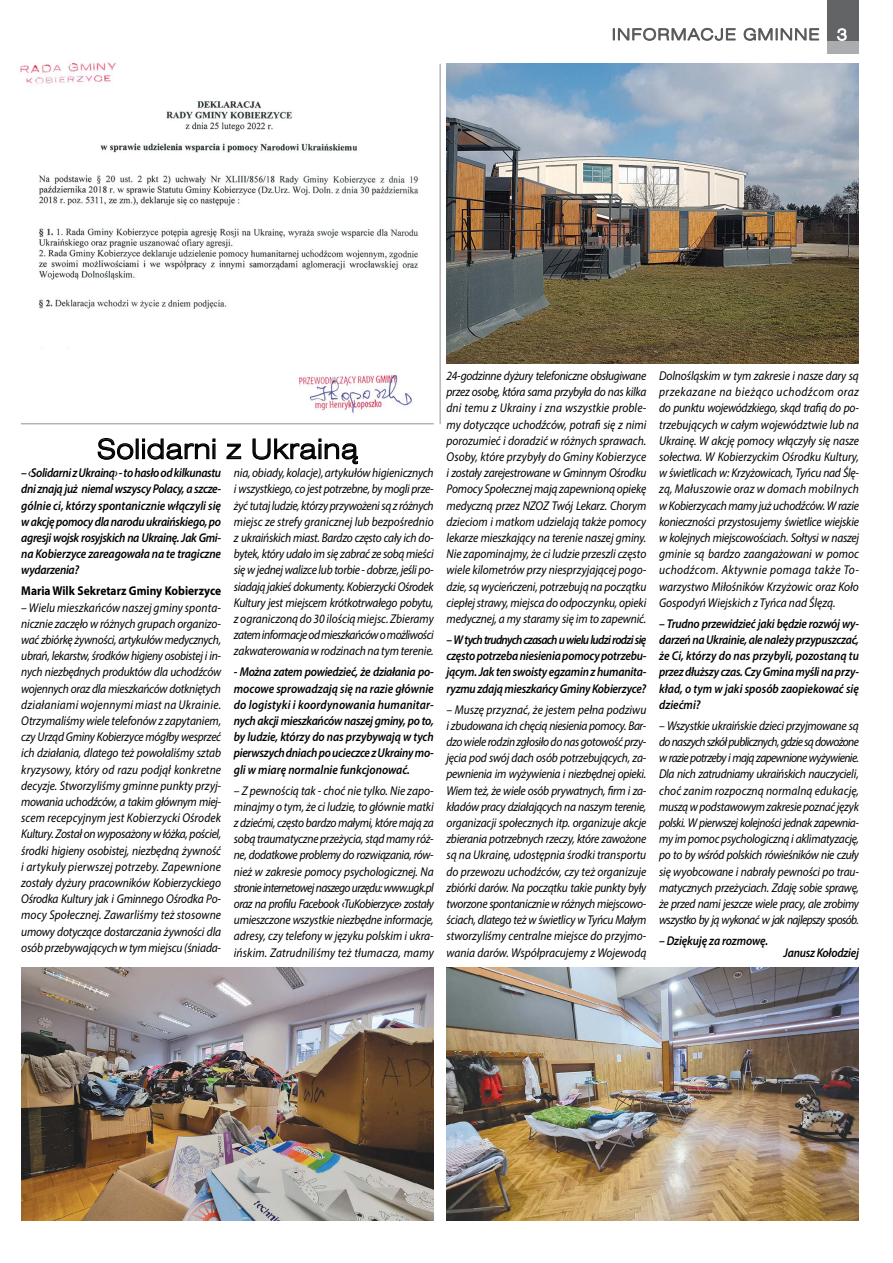
<style>
.page{position:relative;width:893px;height:1263px;background:#fff}
.page>*{position:absolute;margin:0;border:0;box-sizing:border-box;transform-origin:0 0}
.t1{font:27px "Swis 721 Lt Ex EU";letter-spacing:.01em;color:#000}
.t2{font:italic 12.75px/16.2px "Myriad Pro";letter-spacing:-.01em;color:#000;text-align:justify;scale:.9 1}
.t3{font:italic 600 12.75px/16.2px "Myriad Pro";letter-spacing:-.015em;color:#000;text-align:justify;scale:.9 1}
.t4{font:700 12.75px "Myriad Pro";color:#000;scale:.9 1}
.s1{font-weight:600}
</style>
<div class="page">
<hr style="left:21px;top:423px;width:413px;height:1px;background:#8e9195">
<hr style="left:440px;top:64px;width:1px;height:360px;background:#8e9195">
<img style="left:446px;top:967px;width:413px;height:253px">
<img style="left:21px;top:967px;width:413px;height:253px">
<img style="left:20px;top:62px;width:399px;height:351px">
<svg style="left:97px;top:438px;width:37px;height:22px"></svg>
<div style="left:136px;top:438px;width:3px;height:21px;border:1px solid #000"></div>
<svg style="left:142px;top:438px;width:74px;height:22px"></svg>
<svg style="left:226px;top:443px;width:16px;height:17px"></svg>
<svg style="left:252px;top:438px;width:106px;height:27px"></svg>
<img style="left:446px;top:64px;width:413px;height:300px">
<div style="left:827px;top:40px;width:32px;height:13px;background:#abacad"></div>
<div style="left:827px;top:0;width:32px;height:40px;background:#636466"></div>
<svg style="left:837px;top:28px;width:10px;height:13px"></svg>
<svg style="left:613px;top:27px;width:123px;height:14px"></svg>
<svg style="left:743px;top:27px;width:76px;height:14px"></svg>
<h1 class="t1" style="left:97px;top:433px;width:263px">Solidarni z Ukrainą</h1>
<p class="t3" style="left:21px;top:464px;width:224px">– ‹Solidarni z Ukrainą› - to hasło od kilkunastu dni znają już niemal wszyscy Polacy, a szcze&shy;gólnie ci, którzy spontanicznie włączyli się w akcję pomocy dla narodu ukraińskiego, po agresji wojsk rosyjskich na Ukrainę. Jak Gmi&shy;na Kobierzyce zareagowała na te tragiczne wydarzenia?</p>
<p class="t4" style="left:21px;top:583px;width:224px">Maria Wilk Sekretarz Gminy Kobierzyce</p>
<p class="t2" style="left:21px;top:599px;width:224px">– Wielu mieszkańców naszej gminy sponta&shy;nicznie zaczęło w różnych grupach organizo&shy;wać zbiórkę żywności, artykułów medycznych, ubrań, lekarstw, środków higieny osobistej i in&shy;nych niezbędnych produktów dla uchodźców wojennych oraz dla mieszkańców dotkniętych działaniami wojennymi miast na Ukrainie.<br>Otrzymaliśmy wiele telefonów z zapytaniem, czy Urząd Gminy Kobierzyce mógłby wesprzeć ich działania, dlatego też powołaliśmy sztab kryzysowy, który od razu podjął konkretne decyzje. Stworzyliśmy gminne punkty przyj&shy;mowania uchodźców, a takim głównym miej&shy;scem recepcyjnym jest Kobierzycki Ośrodek Kultury. Został on wyposażony w łóżka, pościel, środki higieny osobistej, niezbędną żywność i artykuły pierwszej potrzeby. Zapewnione zostały dyżury pracowników Kobierzyckiego Ośrodka Kultury jak i Gminnego Ośrodka Po&shy;mocy Społecznej. Zawarliśmy też stosowne umowy dotyczące dostarczania żywności dla osób przebywających w tym miejscu (śniada-</p>
<p class="t2" style="left:234px;top:464px;width:224px">nia, obiady, kolacje), artykułów higienicznych i wszystkiego, co jest potrzebne, by mogli prze&shy;żyć tutaj ludzie, którzy przywożeni są z różnych miejsc ze strefy granicznej lub bezpośrednio z ukraińskich miast. Bardzo często cały ich do&shy;bytek, który udało im się zabrać ze sobą mieści się w jednej walizce lub torbie - dobrze, jeśli po&shy;siadają jakieś dokumenty. Kobierzycki Ośrodek Kultury jest miejscem krótkotrwałego pobytu, z ograniczoną do 30 ilością miejsc. Zbieramy zatem informacje od mieszkańców o możliwości zakwaterowania w rodzinach na tym terenie.</p>
<p class="t3" style="left:234px;top:664px;width:224px">- Można zatem powiedzieć, że działania po&shy;mocowe sprowadzają się na razie głównie do logistyki i koordynowania humanitar&shy;nych akcji mieszkańców naszej gminy, po to, by ludzie, którzy do nas przybywają w tych pierwszych dniach po ucieczce z Ukrainy mo&shy;gli w miarę normalnie funkcjonować.</p>
<p class="t2" style="left:234px;top:782px;width:224px">– Z pewnością tak - choć nie tylko. Nie zapo&shy;minajmy o tym, że ci ludzie, to głównie matki z dziećmi, często bardzo małymi, które mają za sobą traumatyczne przeżycia, stąd mamy róż&shy;ne, dodatkowe problemy do rozwiązania, rów&shy;nież w zakresie pomocy psychologicznej. Na stronie internetowej naszego urzędu: www.ugk.pl oraz na profilu Facebook <span class="s1">‹</span>TuKobierzyce<span class="s1">›</span> zostały umieszczone wszystkie niezbędne informacje, adresy, czy telefony w języku polskim i ukra&shy;ińskim. Zatrudniliśmy też tłumacza, mamy</p>
<p class="t2" style="left:446px;top:367px;width:224px">24-godzinne dyżury telefoniczne obsługiwane przez osobę, która sama przybyła do nas kilka dni temu z Ukrainy i zna wszystkie proble&shy;my dotyczące uchodźców, potrafi się z nimi porozumieć i doradzić w różnych sprawach.<br>Osoby, które przybyły do Gminy Kobierzyce i zostały zarejestrowane w Gminnym Ośrodku Pomocy Społecznej mają zapewnioną opiekę medyczną przez NZOZ Twój Lekarz. Chorym dzieciom i matkom udzielają także pomocy lekarze mieszkający na terenie naszej gminy.<br>Nie zapominajmy, że ci ludzie przeszli często wiele kilometrów przy niesprzyjającej pogo&shy;dzie, są wycieńczeni, potrzebują na początku ciepłej strawy, miejsca do odpoczynku, opieki medycznej, a my staramy się im to zapewnić.</p>
<p class="t3" style="left:446px;top:631px;width:224px">– W tych trudnych czasach u wielu ludzi rodzi się często potrzeba niesienia pomocy potrzebu&shy;jącym. Jak ten swoisty egzamin z humanita&shy;ryzmu zdają mieszkańcy Gminy Kobierzyce?</p>
<p class="t2" style="left:446px;top:701px;width:224px">– Muszę przyznać, że jestem pełna podziwu i zbudowana ich chęcią niesienia pomocy. Bar&shy;dzo wiele rodzin zgłosiło do nas gotowość przy&shy;jęcia pod swój dach osób potrzebujących, za&shy;pewnienia im wyżywienia i niezbędnej opieki.<br>Wiem też, że wiele osób prywatnych, firm i za&shy;kładów pracy działających na naszym terenie, organizacji społecznych itp. organizuje akcje zbierania potrzebnych rzeczy, które zawożone są na Ukrainę, udostępnia środki transportu do przewozu uchodźców, czy też organizuje zbiórki darów. Na początku takie punkty były tworzone spontanicznie w różnych miejscowo&shy;ściach, dlatego też w świetlicy w Tyńcu Małym stworzyliśmy centralne miejsce do przyjmo&shy;wania darów. Współpracujemy z Wojewodą</p>
<p class="t2" style="left:659px;top:367px;width:224px">Dolnośląskim w tym zakresie i nasze dary są przekazane na bieżąco uchodźcom oraz do punktu wojewódzkiego, skąd trafią do po&shy;trzebujących w całym województwie lub na Ukrainę. W akcję pomocy włączyły się nasze sołectwa. W Kobierzyckim Ośrodku Kultury, w świetlicach w: Krzyżowicach, Tyńcu nad Ślę&shy;zą, Małuszowie oraz w domach mobilnych w Kobierzycach mamy już uchodźców. W razie konieczności przystosujemy świetlice wiejskie w kolejnych miejscowościach. Sołtysi w naszej gminie są bardzo zaangażowani w pomoc uchodźcom. Aktywnie pomaga także To&shy;warzystwo Miłośników Krzyżowic oraz Koło Gospodyń Wiejskich z Tyńca nad Ślęzą.</p>
<p class="t3" style="left:659px;top:615px;width:224px">– Trudno przewidzieć jaki będzie rozwój wy&shy;darzeń na Ukrainie, ale należy przypuszczać, że Ci, którzy do nas przybyli, pozostaną tu przez dłuższy czas. Czy Gmina myśli na przy&shy;kład, o tym w jaki sposób zaopiekować się dziećmi?</p>
<p class="t2" style="left:659px;top:717px;width:224px">– Wszystkie ukraińskie dzieci przyjmowane są do naszych szkół publicznych, gdzie są dowożone w razie potrzeby i mają zapewnione wyżywienie.<br>Dla nich zatrudniamy ukraińskich nauczycieli, choć zanim rozpoczną normalną edukację, muszą w podstawowym zakresie poznać język polski. W pierwszej kolejności jednak zapewnia&shy;my im pomoc psychologiczną i aklimatyzację, po to by wśród polskich rówieśników nie czuły się wyobcowane i nabrały pewności po trau&shy;matycznych przeżyciach. Zdaję sobie sprawę, że przed nami jeszcze wiele pracy, ale zrobimy wszystko by ją wykonać w jak najlepszy sposób.</p>
<p class="t3" style="left:659px;top:932px;width:123px">– Dziękuję za rozmowę.</p>
<p class="t3" style="left:783px;top:944px;width:85px">Janusz Kołodziej</p>
</div>
